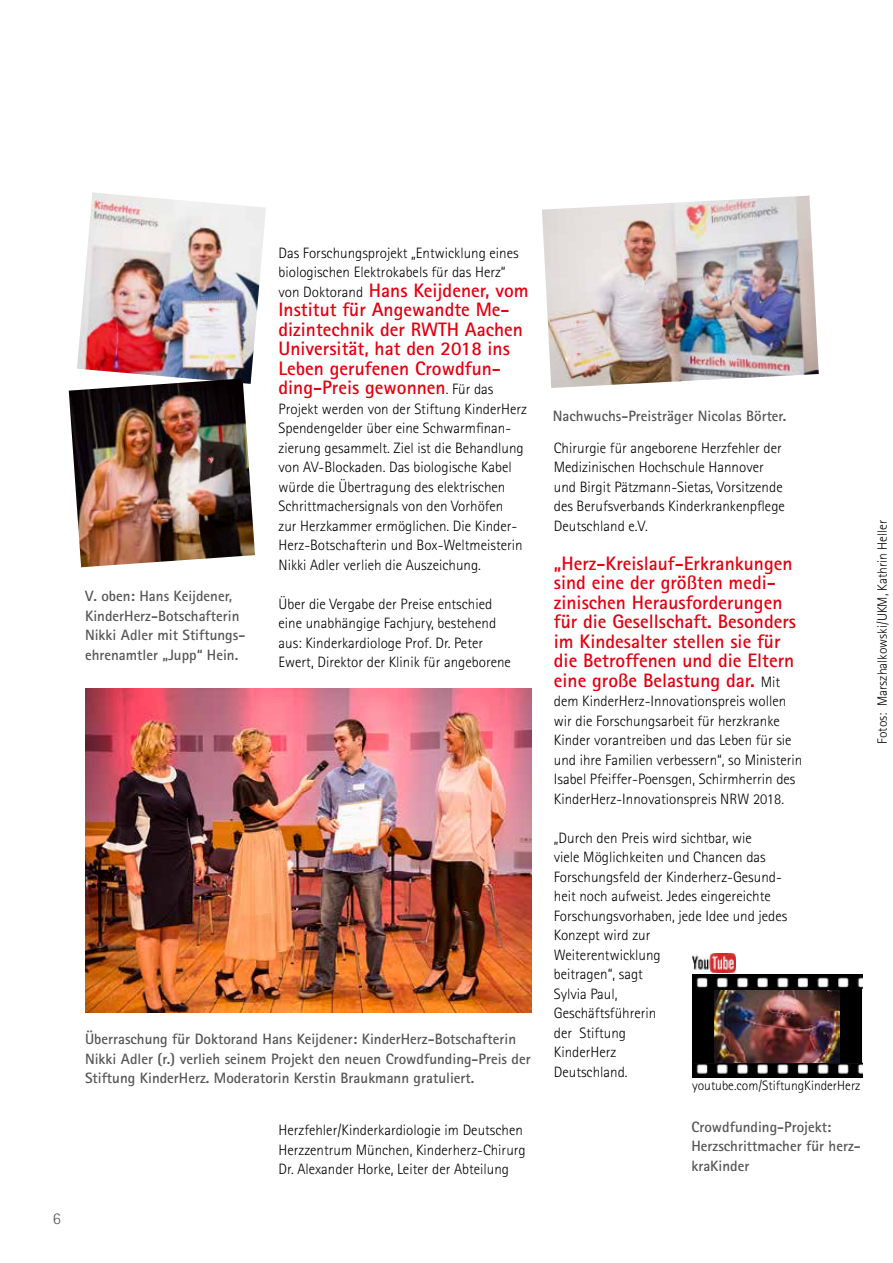
<style>
.page{position:relative;width:893px;height:1263px;background:#fff}
.page>*{position:absolute;margin:0;border:0;box-sizing:border-box;transform-origin:0 0}
.t1{font:700 19.5px/19.5px "Rotis Sans Serif Std";color:#e3000f}
.t2{font:300 16.5px "Rotis Sans Serif Std";color:#565656}
.t3{font:300 15px/19.5px "Rotis Sans Serif Std";color:#000}
.t4{font:700 15px/19.5px "Rotis Sans Serif Std";color:#565656}
.t5{font:300 13.5px "Rotis Sans Serif Std";color:#000}
.s1{font-weight:300;font-size:15px;color:#000}
</style>
<div class="page">
<img style="left:692px;top:954px;width:44px;height:18px">
<img style="left:692px;top:974px;width:170px;height:104px">
<div style="left:694px;top:988px;width:168px;height:75px;background:#000"></div>
<img style="left:714px;top:990px;width:126px;height:72px">
<img style="left:85px;top:689px;width:446px;height:323px">
<img style="left:77px;top:192px;width:189px;height:186px">
<img style="left:69px;top:378px;width:186px;height:189px">
<img style="left:542px;top:196px;width:277px;height:192px">
<hr style="left:892px;top:135px;width:1px;height:1073px;background:#c4e1f2">
<p class="t2" style="left:53px;top:1209px;width:9px">6</p>
<p class="t4" style="left:85px;top:586px;width:162px">V. oben: Hans Keijdener,<br>KinderHerz-Botschafterin<br>Nikki Adler mit Stiftungs&shy;ehrenamtler „Jupp“ Hein.</p>
<p class="t3" style="left:279px;top:243px;width:242px">Das Forschungsprojekt „Entwicklung eines biologischen Elektrokabels für das Herz“</p>
<h1 class="t1" style="left:279px;top:280px;width:252px"><span class="s1">von Doktorand</span> Hans Keijdener, vom<br>Institut für Angewandte Me&shy;dizintechnik der RWTH Aachen<br>Universität, hat den 2018 ins<br>Leben gerufenen Crowdfun&shy;ding-Preis gewonnen<span class="s1">. Für das</span></h1>
<p class="t3" style="left:279px;top:399px;width:250px">Projekt werden von der Stiftung KinderHerz Spendengelder über eine Schwarmfinan&shy;zierung gesammelt. Ziel ist die Behandlung von AV-Blockaden. Das biologische Kabel würde die Übertragung des elektrischen Schrittmachersignals von den Vorhöfen<br>zur Herzkammer ermöglichen. Die Kinder-Herz-Botschafterin und Box-Weltmeisterin Nikki Adler verlieh die Auszeichung.</p>
<p class="t3" style="left:279px;top:594px;width:234px">Über die Vergabe der Preise entschied eine unabhängige Fachjury, bestehend aus: Kinderkardiologe Prof. Dr. Peter Ewert, Direktor der Klinik für angeborene</p>
<p class="t4" style="left:85px;top:1029px;width:447px">Überraschung für Doktorand Hans Keijdener: KinderHerz-Botschafterin<br>Nikki Adler (r.) verlieh seinem Projekt den neuen Crowdfunding-Preis der<br>Stiftung KinderHerz. Moderatorin Kerstin Braukmann gratuliert.</p>
<p class="t3" style="left:279px;top:1120px;width:249px">Herzfehler/Kinderkardiologie im Deutschen<br>Herzzentrum München, Kinderherz-Chirurg<br>Dr. Alexander Horke, Leiter der Abteilung</p>
<p class="t4" style="left:553px;top:405px;width:235px">Nachwuchs-Preisträger Nicolas Börter.</p>
<p class="t3" style="left:554px;top:438px;width:233px">Chirurgie für angeborene Herzfehler der Medizinischen Hochschule Hannover und Birgit Pätzmann-Sietas, Vorsitzende des Berufsverbands Kinderkrankenpflege Deutschland e.V.</p>
<h1 class="t1" style="left:554px;top:553px;width:244px">„Herz-Kreislauf-Erkrankungen sind eine der größten medi&shy;zinischen Herausforderungen für die Gesellschaft. Besonders im Kindesalter stellen sie für die Betroffenen und die Eltern eine große Belastung dar. <span class="s1">Mit</span></h1>
<p class="t3" style="left:554px;top:691px;width:250px">dem KinderHerz-Innovationspreis wollen wir die Forschungsarbeit für herzkranke Kinder vorantreiben und das Leben für sie und ihre Familien verbessern“, so Ministerin Isabel Pfeiffer-Poensgen, Schirmherrin des KinderHerz-Innovationspreis NRW 2018.</p>
<p class="t3" style="left:554px;top:828px;width:235px">„Durch den Preis wird sichtbar, wie<br>viele Möglichkeiten und Chancen das<br>Forschungsfeld der Kinderherz-Gesund&shy;heit noch aufweist. Jedes eingereichte<br>Forschungsvorhaben, jede Idee und jedes<br>Konzept wird zur<br>Weiterentwicklung<br>beitragen“, sagt<br>Sylvia Paul,<br>Geschäftsführerin<br>der Stiftung<br>KinderHerz<br>Deutschland.</p>
<p class="t5" style="left:692px;top:1078px;width:170px">youtube.com/StiftungKinderHerz</p>
<p class="t4" style="left:691px;top:1117px;width:171px">Crowdfunding-Projekt:<br>Herzschrittmacher für herz&shy;kraKinder</p>
<p class="t5" style="left:875px;top:744px;width:225px;rotate:-90deg">Fotos: Marszhalkowski/UKM, Kathrin Heller</p>
</div>
